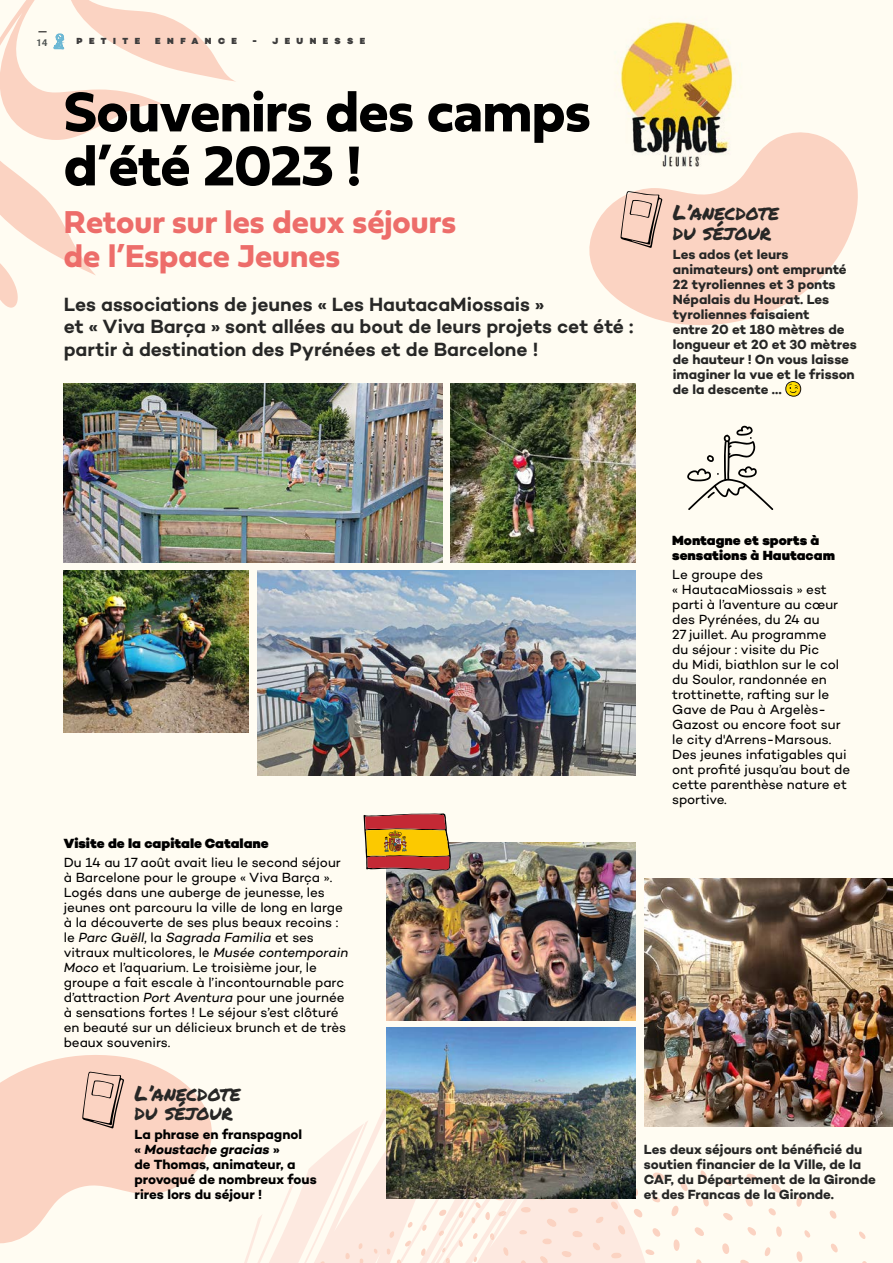
<style>
.page{position:relative;width:893px;height:1263px;background:#fffcf2}
.page>*{position:absolute;margin:0;border:0;box-sizing:border-box;transform-origin:0 0}
.t1{font:700 58.5px/54px "Fieldwork Hum";letter-spacing:-.01em;color:#000}
.t2{font:33px/34.5px "Fieldwork Geo Bold";color:#ed6d6a}
.t3{font:20.85px/19.5px "Permanent Marker";color:#272726}
.t4{font:600 19.5px/22.5px "Campton";letter-spacing:-.005em;color:#272726}
.t5{font:13.5px/15px "Campton";letter-spacing:-.005em;color:#000}
.t6{font:700 13.5px/15px "Campton";letter-spacing:-.005em;color:#272726}
.t7{font:700 13.5px/15px "Campton";letter-spacing:-.005em;color:#000}
.t8{font:900 13.5px/15px "Campton";color:#000}
.t9{font:10.5px "Acme";color:#4b504f}
.t10{font:900 9px "Campton";letter-spacing:.72em;color:#3d3c3c}
.s1{font-style:italic}
</style>
<div class="page">
<svg style="left:0;top:0;width:236px;height:448px"></svg>
<svg style="left:309px;top:1108px;width:341px;height:62px"></svg>
<svg style="left:290px;top:1170px;width:577px;height:93px"></svg>
<svg style="left:244px;top:1188px;width:401px;height:75px"></svg>
<svg style="left:589px;top:132px;width:269px;height:193px;fill:#fbd3c2"></svg>
<svg style="left:0;top:1055px;width:212px;height:189px;fill:#fbd3c2"></svg>
<svg style="left:620px;top:191px;width:42px;height:57px;background:#d6b5a6"></svg>
<svg style="left:785px;top:381px;width:16px;height:16px"></svg>
<img style="left:592px;top:21px;width:160px;height:156px">
<svg style="left:54px;top:34px;width:10px;height:15px"></svg>
<img style="left:644px;top:878px;width:249px;height:248px">
<img style="left:386px;top:1028px;width:250px;height:171px">
<img style="left:386px;top:842px;width:250px;height:178px">
<img style="left:64px;top:383px;width:378px;height:180px">
<img style="left:257px;top:571px;width:379px;height:204px">
<img style="left:64px;top:571px;width:185px;height:161px">
<img style="left:451px;top:384px;width:185px;height:179px">
<img style="left:364px;top:813px;width:87px;height:58px">
<svg style="left:82px;top:1071px;width:42px;height:57px;background:#d6b4a6"></svg>
<svg style="left:687px;top:426px;width:86px;height:84px"></svg>
<p class="t9" style="left:37px;top:36px;width:12px">14</p>
<p class="t10" style="left:77px;top:35px;width:65px">PETITE</p>
<p class="t10" style="left:155px;top:35px;width:83px">ENFANCE</p>
<p class="t10" style="left:252px;top:35px;width:115px">- JEUNESSE</p>
<h1 class="t1" style="left:64px;top:83px;width:528px">Souvenirs des camps d’été 2023 !</h1>
<h2 class="t2" style="left:64px;top:203px;width:394px">Retour sur les deux séjours de l’Espace Jeunes</h2>
<h3 class="t4" style="left:64px;top:293px;width:571px">Les associations de jeunes « Les HautacaMiossais »<br>et « Viva Barça » sont allées au bout de leurs projets cet été : partir à destination des Pyrénées et de Barcelone !</h3>
<h3 class="t3" style="left:673px;top:202px;width:108px">L’anecdote du séjour</h3>
<p class="t6" style="left:673px;top:246px;width:185px">Les ados (et leurs animateurs) ont emprunté<br>22 tyroliennes et 3 ponts<br>Népalais du Hourat. Les tyroliennes faisaient<br>entre 20 et 180 mètres de longueur et 20 et 30 mètres de hauteur ! On vous laisse imaginer la vue et le frisson de la descente …</p>
<p class="t8" style="left:64px;top:835px;width:206px">Visite de la capitale Catalane</p>
<p class="t5" style="left:64px;top:854px;width:286px">Du 14 au 17 août avait lieu le second séjour à Barcelone pour le groupe « Viva Barça ».<br>Logés dans une auberge de jeunesse, les jeunes ont parcouru la ville de long en large à la découverte de ses plus beaux recoins : le <span class="s1">Parc Guëll</span>, la <span class="s1">Sagrada Familia</span> et ses vitraux multicolores, le <span class="s1">Musée contemporain Moco</span> et l’aquarium. Le troisième jour, le groupe a fait escale à l’incontournable parc d’attraction <span class="s1">Port Aventura</span> pour une journée à sensations fortes ! Le séjour s’est clôturé en beauté sur un délicieux brunch et de très beaux souvenirs.</p>
<h3 class="t3" style="left:135px;top:1083px;width:108px">L’anecdote du séjour</h3>
<p class="t7" style="left:135px;top:1127px;width:184px">La phrase en franspagnol<br>« <span class="s1">Moustache gracias</span> »<br>de Thomas, animateur, a provoqué de nombreux fous rires lors du séjour !</p>
<p class="t8" style="left:672px;top:533px;width:164px">Montagne et sports à sensations à Hautacam</p>
<p class="t5" style="left:672px;top:566px;width:180px">Le groupe des<br>« HautacaMiossais » est parti à l’aventure au cœur des Pyrénées, du 24 au<br>27 juillet. Au programme<br>du séjour : visite du Pic<br>du Midi, biathlon sur le col du Soulor, randonnée en trottinette, rafting sur le<br>Gave de Pau à Argelès-<br>Gazost ou encore foot sur le city d'Arrens-Marsous.<br>Des jeunes infatigables qui ont profité jusqu’au bout de cette parenthèse nature et sportive.</p>
<p class="t6" style="left:644px;top:1142px;width:234px">Les deux séjours ont bénéficié du soutien financier de la Ville, de la<br>CAF, du Département de la Gironde et des Francas de la Gironde.</p>
</div>
